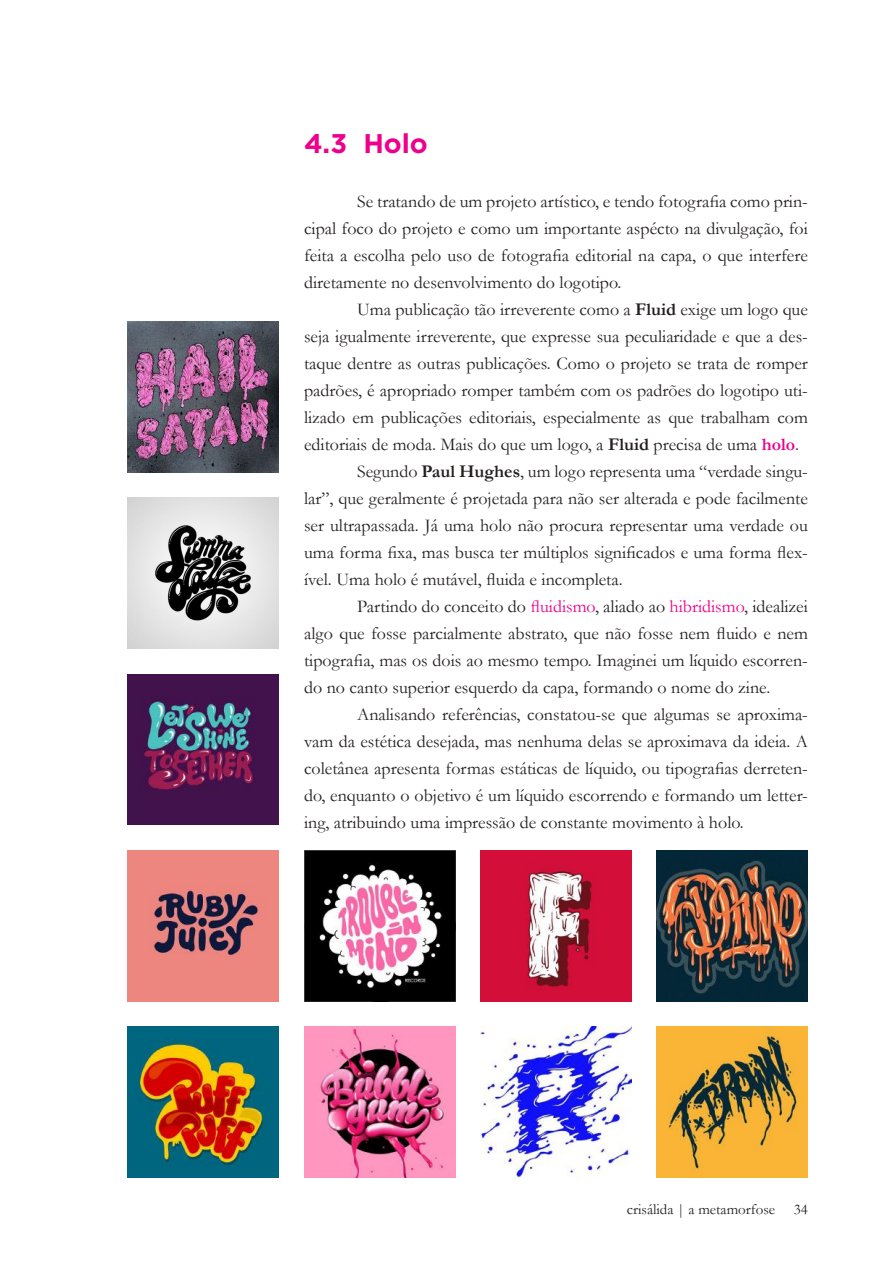
<style>
.page{position:relative;width:893px;height:1263px;background:#fff}
.page>*{position:absolute;margin:0;border:0;box-sizing:border-box;transform-origin:0 0}
.t1{font:700 27px "Gotham";color:#ee008c}
.t2{font:18px/27px "Garamond";color:#241f1f;text-align:justify}
.t3{font:15px "Garamond";color:#241f1f}
.s1{font-weight:700}
.s2{font-weight:700;color:#ee008c}
.s3{color:#ee008c}
</style>
<div class="page">
<img style="left:128px;top:1027px;width:151px;height:151px">
<img style="left:304px;top:1027px;width:151px;height:151px">
<img style="left:480px;top:1027px;width:151px;height:151px">
<img style="left:657px;top:1027px;width:151px;height:151px">
<img style="left:128px;top:850px;width:151px;height:151px">
<img style="left:304px;top:850px;width:151px;height:151px">
<img style="left:480px;top:850px;width:151px;height:151px">
<img style="left:657px;top:850px;width:151px;height:151px">
<img style="left:128px;top:497px;width:151px;height:151px">
<img style="left:128px;top:674px;width:151px;height:151px">
<img style="left:128px;top:321px;width:151px;height:151px">
<h1 class="t1" style="left:304px;top:128px;width:125px">4.3 Holo</h1>
<p class="t2" style="left:304px;top:187px;width:505px;text-indent:53px">Se tratando de um projeto artístico, e tendo fotografia como prin&shy;cipal foco do projeto e como um importante aspécto na divulgação, foi feita a escolha pelo uso de fotografia editorial na capa, o que interfere diretamente no desenvolvimento do logotipo.</p>
<p class="t2" style="left:357px;top:295px;width:452px">Uma publicação tão irreverente como a <span class="s1">Fluid</span> exige um logo que</p>
<p class="t2" style="left:304px;top:322px;width:505px">seja igualmente irreverente, que expresse sua peculiaridade e que a des-</p>
<p class="t2" style="left:304px;top:349px;width:505px">taque dentre as outras publicações. Como o projeto se trata de romper</p>
<p class="t2" style="left:304px;top:376px;width:505px">padrões, é apropriado romper também com os padrões do logotipo uti-</p>
<p class="t2" style="left:304px;top:403px;width:505px">lizado em publicações editoriais, especialmente as que trabalham com</p>
<p class="t2" style="left:304px;top:430px;width:496px">editoriais de moda. Mais do que um logo, a <span class="s1">Fluid</span> precisa de uma <span class="s2">holo</span>.</p>
<p class="t2" style="left:357px;top:457px;width:452px">Segundo <span class="s1">Paul Hughes</span>, um logo representa uma “verdade singu-</p>
<p class="t2" style="left:304px;top:484px;width:505px">lar”, que geralmente é projetada para não ser alterada e pode facilmente</p>
<p class="t2" style="left:304px;top:511px;width:505px">ser ultrapassada. Já uma holo não procura representar uma verdade ou</p>
<p class="t2" style="left:304px;top:538px;width:505px">uma forma fixa, mas busca ter múltiplos significados e uma forma flex-</p>
<p class="t2" style="left:304px;top:565px;width:320px">ível. Uma holo é mutável, fluida e incompleta.</p>
<p class="t2" style="left:357px;top:592px;width:452px">Partindo do conceito do <span class="s3">fluidismo</span>, aliado ao <span class="s3">hibridismo</span>, idealizei</p>
<p class="t2" style="left:304px;top:619px;width:505px">algo que fosse parcialmente abstrato, que não fosse nem fluido e nem</p>
<p class="t2" style="left:304px;top:646px;width:505px">tipografia, mas os dois ao mesmo tempo. Imaginei um líquido escorren-</p>
<p class="t2" style="left:304px;top:673px;width:468px">do no canto superior esquerdo da capa, formando o nome do zine.</p>
<p class="t2" style="left:357px;top:700px;width:452px">Analisando referências, constatou-se que algumas se aproxima-</p>
<p class="t2" style="left:304px;top:727px;width:505px">vam da estética desejada, mas nenhuma delas se aproximava da ideia. A</p>
<p class="t2" style="left:304px;top:754px;width:505px">coletânea apresenta formas estáticas de líquido, ou tipografias derreten-</p>
<p class="t2" style="left:304px;top:781px;width:505px">do, enquanto o objetivo é um líquido escorrendo e formando um letter-</p>
<p class="t2" style="left:304px;top:808px;width:441px">ing, atribuindo uma impressão de constante movimento à holo.</p>
<p class="t3" style="left:627px;top:1199px;width:150px">crisálida | a metamorfose</p>
<p class="t3" style="left:794px;top:1199px;width:16px">34</p>
</div>
